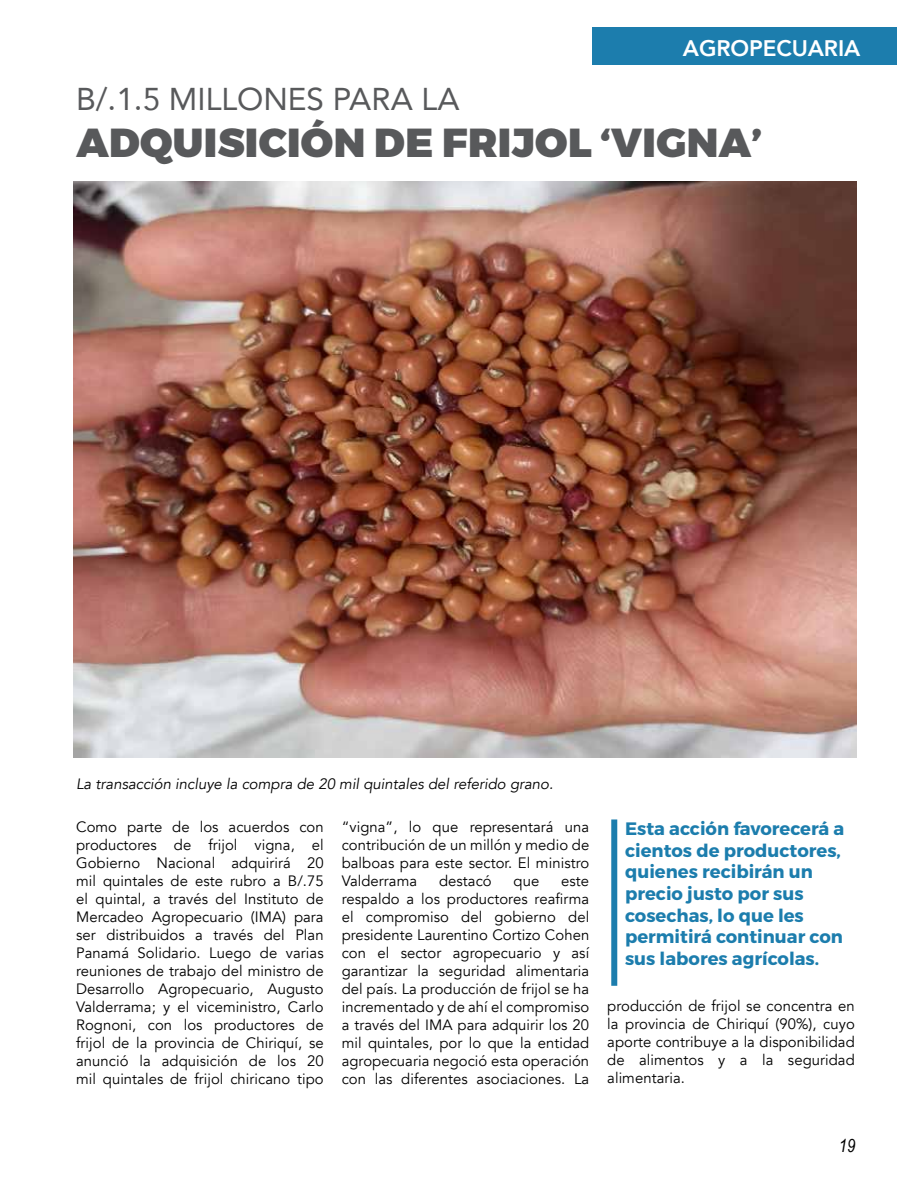
<style>
.page{position:relative;width:918px;height:1188px;background:#fff}
.page>*{position:absolute;margin:0;border:0;box-sizing:border-box;transform-origin:0 0}
.t1{font:900 40.5px "Montserrat";letter-spacing:.01em;color:#58595b}
.t2{font:31.5px "Avenir";color:#58595b}
.t3{font:800 22.5px "Avenir";color:#fff}
.t4{font:700 18px/21.6px "Montserrat";color:#1c7dad}
.t5{font:italic 18px "Arial Narrow";color:#000}
.t6{font:15px/18px "Avenir";letter-spacing:.005em;color:#000;text-align:justify}
.t7{font:italic 15px "Avenir";color:#000}
</style>
<div class="page">
<div style="left:592px;top:27px;width:304px;height:38px;background:#1c7dad"></div>
<div style="left:611px;top:819px;width:6px;height:167px;background:#1c7dad"></div>
<img style="left:73px;top:181px;width:784px;height:576px">
<h3 class="t3" style="left:683px;top:30px;width:16px">AGROPECUARIA</h3>
<h2 class="t2" style="left:76px;top:74px;width:385px">B/.1.5 MILLONES PARA LA</h2>
<h1 class="t1" style="left:76px;top:117px;width:687px">ADQUISICIÓN DE FRIJOL ‘VIGNA’</h1>
<p class="t7" style="left:76px;top:775px;width:479px">La transacción incluye la compra de 20 mil quintales del referido grano.</p>
<p class="t6" style="left:76px;top:818px;width:249px">Como parte de los acuerdos con productores de frijol vigna, el Gobierno Nacional adquirirá 20 mil quintales de este rubro a B/.75 el quintal, a través del Instituto de Mercadeo Agropecuario (IMA) para ser distribuidos a través del Plan Panamá Solidario. Luego de varias reuniones de trabajo del ministro de Desarrollo Agropecuario, Augusto Valderrama; y el viceministro, Carlo Rognoni, con los productores de frijol de la provincia de Chiriquí, se anunció la adquisición de los 20 mil quintales de frijol chiricano tipo</p>
<p class="t6" style="left:342px;top:818px;width:249px">“vigna”, lo que representará una contribución de un millón y medio de balboas para este sector. El ministro Valderrama</p>
<p class="t6" style="left:439px;top:872px;width:54px">destacó</p>
<p class="t6" style="left:514px;top:872px;width:27px">que</p>
<p class="t6" style="left:342px;top:872px;width:249px;text-indent:220px">este respaldo a los productores reafirma el compromiso del gobierno del presidente Laurentino Cortizo Cohen con el sector agropecuario y así garantizar la seguridad alimentaria del país. La producción de frijol se ha incrementado y de ahí el compromiso a través del IMA para adquirir los 20 mil quintales, por lo que la entidad agropecuaria negoció esta operación con las diferentes asociaciones. La</p>
<p class="t4" style="left:625px;top:818px;width:221px">Esta acción favorecerá a cientos de productores, quienes recibirán un precio justo por sus cosechas, lo que les permitirá continuar con sus labores agrícolas.</p>
<p class="t6" style="left:607px;top:997px;width:249px">producción de frijol se concentra en la provincia de Chiriquí (90%), cuyo aporte contribuye a la disponibilidad de alimentos y a la seguridad alimentaria.</p>
<p class="t5" style="left:839px;top:1133px;width:18px">19</p>
</div>
